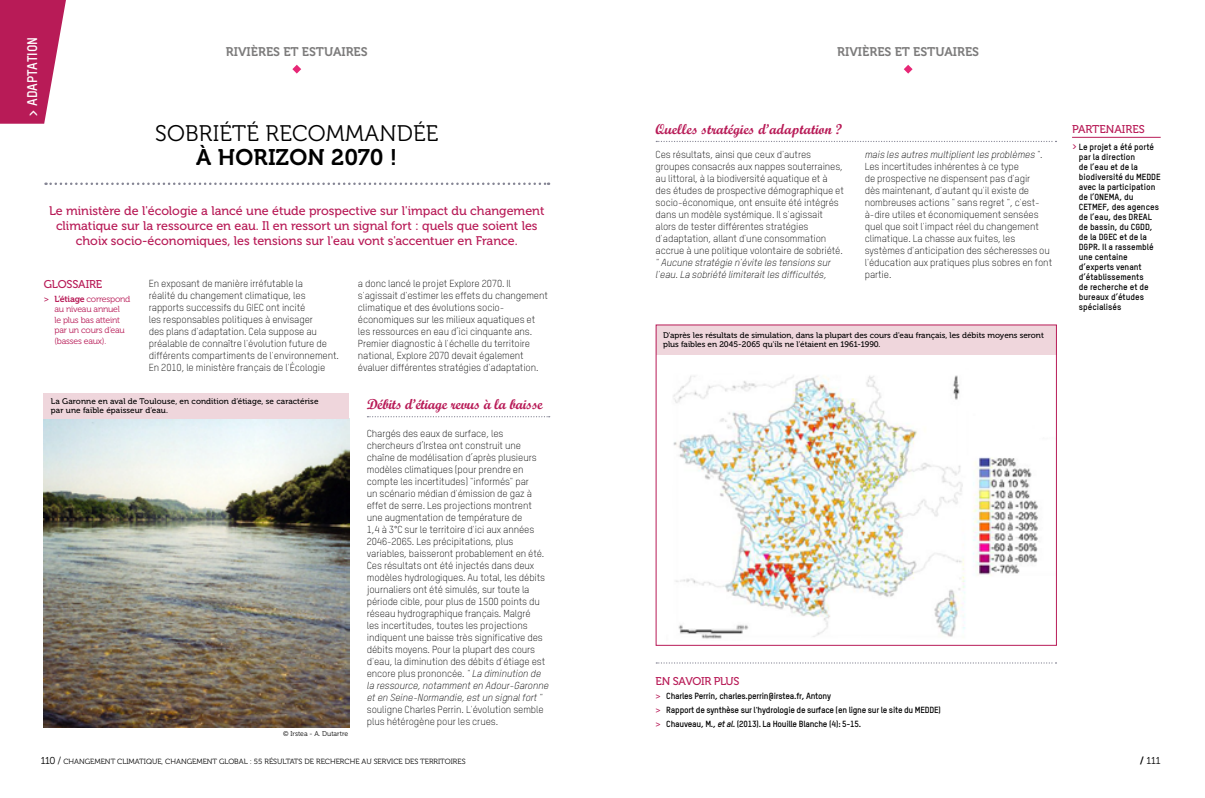
<style>
.page{position:relative;width:1205px;height:798px;background:#fff}
.page>*{position:absolute;margin:0;border:0;box-sizing:border-box;transform-origin:0 0}
.t1{font:22.5px "Museo 300";letter-spacing:.01em;color:#000}
.t2{font:22.5px "Museo 700";letter-spacing:-.005em;color:#000}
.t3{font:14.38px "Script MT Bold";color:#b81b57}
.t4{font:700 13.75px "TSTAR";color:#fff}
.t5{font:12.5px/15px "Museo 500";color:#b81b57;text-align:center}
.t6{font:12.5px "Museo 700";color:#7c7b7b}
.t7{font:11.25px "Museo 500";letter-spacing:-.025em;color:#b81b57}
.t8{font:300 10px/12px "TSTAR";letter-spacing:-.01em;color:#000}
.t9{font:italic 300 10px/12px "TSTAR";letter-spacing:-.01em;color:#000}
.t10{font:10px "Museo 300";color:#000}
.t11{font:700 8.75px/10px "TSTAR";color:#000}
.t12{font:700 8.75px/14px "TSTAR";letter-spacing:-.025em;color:#000}
.t13{font:8.75px/10.5px "Museo 300";letter-spacing:-.025em;color:#b81b57}
.t14{font:8.12px/9.4px "Museo 500";color:#000}
.t15{font:7.5px "Museo 300";color:#000}
.t16{font:6.88px "Museo 300";color:#000}
.s1{font-family:"Museo 500"}
.s2{font-family:"Museo 700"}
.s3{font-style:italic}
.s4{font-family:"Museo 500";font-weight:400;color:#b81b57}
.s5{color:#b81b57}
.s6{font-size:10px}
</style>
<div class="page">
<img style="left:44px;top:418px;width:305px;height:308px">
<svg style="left:367px;top:416px;width:183px;height:1px"></svg>
<svg style="left:46px;top:182px;width:503px;height:3px"></svg>
<svg style="left:656px;top:662px;width:400px;height:1px"></svg>
<svg style="left:0;top:0;width:66px;height:124px"></svg>
<svg style="left:656px;top:141px;width:400px;height:1px"></svg>
<div style="left:44px;top:392px;width:305px;height:26px;background:#efd6dc"></div>
<svg style="left:292px;top:65px;width:9px;height:9px"></svg>
<svg style="left:904px;top:65px;width:8px;height:9px"></svg>
<hr style="left:1072px;top:137px;width:88px;height:1px;background:#b81b57">
<div style="left:656px;top:325px;width:400px;height:29px;background:#efd6dc"></div>
<img style="left:673px;top:375px;width:365px;height:264px">
<h3 class="t4" style="left:24px;top:117px;width:81px;rotate:-90deg">&gt; Adaptation</h3>
<p class="t6" style="left:226px;top:45px;width:41px">RIVIÈRES</p>
<p class="t6" style="left:283px;top:45px;width:58px">ET ESTUAIRES</p>
<p class="t6" style="left:837px;top:45px;width:41px">RIVIÈRES</p>
<p class="t6" style="left:895px;top:45px;width:58px">ET ESTUAIRES</p>
<h1 class="t1" style="left:155px;top:121px;width:285px">Sobriété recommandée</h1>
<h1 class="t2" style="left:196px;top:144px;width:55px">À HORIZO</h1>
<h1 class="t2" style="left:307px;top:144px;width:91px">N 2070 !</h1>
<p class="t5" style="left:49px;top:203px;width:497px">Le ministère de l'écologie a lancé une étude prospective sur l'impact du changement climatique sur la ressource en eau. Il en ressort un signal fort : quels que soient les choix socio-économiques, les tensions sur l'eau vont s'accentuer en France.</p>
<p class="t8" style="left:149px;top:277px;width:192px">En exposant de manière irréfutable la<br>réalité du changement climatique, les rapports successifs du GIEC ont incité<br>les responsables politiques à envisager<br>des plans d'adaptation. Cela suppose au préalable de connaître l'évolution future de différents compartiments de l'environnement.<br>En 2010, le ministère français de l'Écologie</p>
<p class="t8" style="left:358px;top:277px;width:191px">a donc lancé le projet Explore 2070. Il s'agissait d'estimer les effets du changement climatique et des évolutions socio&shy;économiques sur les milieux aquatiques et les ressources en eau d’ici cinquante ans.<br>Premier diagnostic à l'échelle du territoire national, Explore 2070 devait également évaluer différentes stratégies d'adaptation.</p>
<p class="t7" style="left:44px;top:277px;width:22px">glossai</p>
<p class="t7" style="left:89px;top:277px;width:14px">re</p>
<p class="t13" style="left:54px;top:293px;width:77px;text-indent:-11px"><span class="s1">&gt;</span> <span class="s2">L’ÉTIAGE</span> correspond au niveau annuel<br>le plus bas atteint par un cours d’eau (basses eaux).</p>
<p class="t14" style="left:51px;top:396px;width:269px">La Garonne en aval de Toulouse, en condition d’étiage, se caractérise par une faible épaisseur d’eau.</p>
<p class="t16" style="left:283px;top:729px;width:66px">© Irstea - A. Dutartre</p>
<h2 class="t3" style="left:367px;top:395px;width:177px">Débits d’étiage revus à la baisse</h2>
<p class="t8" style="left:367px;top:427px;width:183px">Chargés des eaux de surface, les chercheurs d’Irstea ont construit une chaîne de modélisation d’après plusieurs modèles climatiques (pour prendre en compte les incertitudes) "informés" par<br>un scénario médian d'émission de gaz à effet de serre. Les projections montrent une augmentation de température de<br>1,4 à 3°C sur le territoire d'ici aux années 2046-2065. Les précipitations, plus variables, baisseront probablement en été.<br>Ces résultats ont été injectés dans deux modèles hydrologiques. Au total, les débits journaliers ont été simulés, sur toute la période cible, pour plus de 1500 points du réseau hydrographique français. Malgré<br>les incertitudes, toutes les projections indiquent une baisse très significative des débits moyens. Pour la plupart des cours d'eau, la diminution des débits d'étiage est encore plus prononcée. <span class="s3">" La diminution de la ressource, notamment en Adour-Garonne et en Seine-Normandie, est un signal fort "</span></p>
<p class="t8" style="left:367px;top:703px;width:178px">souligne Charles Perrin. L'évolution semble plus hétérogène pour les crues.</p>
<h2 class="t3" style="left:656px;top:120px;width:188px">Quelles stratégies d’adaptation ?</h2>
<p class="t8" style="left:656px;top:148px;width:190px">Ces résultats, ainsi que ceux d'autres groupes consacrés aux nappes souterraines, au littoral, à la biodiversité aquatique et à des études de prospective démographique et socio-économique, ont ensuite été intégrés dans un modèle systémique. Il s'agissait alors de tester différentes stratégies d'adaptation, allant d'une consommation accrue à une politique volontaire de sobriété.</p>
<p class="t9" style="left:656px;top:256px;width:176px">" Aucune stratégie n'évite les tensions sur l'eau. La sobriété limiterait les difficultés,</p>
<p class="t8" style="left:865px;top:148px;width:189px"><span class="s3">mais les autres multiplient les problèmes "</span>.<br>Les incertitudes inhérentes à ce type<br>de prospective ne dispensent pas d'agir<br>dès maintenant, d'autant qu'il existe de nombreuses actions " sans regret ", c'est&shy;à-dire utiles et économiquement sensées quel que soit l'impact réel du changement climatique. La chasse aux fuites, les systèmes d'anticipation des sécheresses ou l'éducation aux pratiques plus sobres en font partie.</p>
<p class="t14" style="left:663px;top:330px;width:382px">D'après les résultats de simulation, dans la plupart des cours d'eau français, les débits moyens seront plus faibles en 2045-2065 qu'ils ne l'étaient en 1961-1990.</p>
<p class="t7" style="left:656px;top:674px;width:84px">En savoir plus</p>
<p class="t12" style="left:656px;top:688px;width:287px"><span class="s4">&gt;</span> Charles Perrin, charles.perrin@irstea.fr, Antony<br><span class="s4">&gt;</span> Rapport de synthèse sur l'hydrologie de surface (en ligne sur le site du MEDDE) <span class="s4">&gt;</span> Chauveau, M., <span class="s3">et al.</span> (2013). La Houille Blanche (4): 5-15.</p>
<p class="t7" style="left:1072px;top:122px;width:28px">partenai</p>
<p class="t7" style="left:1125px;top:122px;width:14px">res</p>
<p class="t11" style="left:1079px;top:141px;width:83px;text-indent:-7px"><span class="s5">&gt;</span> Le projet a été porté par la direction<br>de l’eau et de la biodiversité du MEDDE avec la participation de l’ON EMA, du<br>CETMEF, des agences de l’eau, des DREAL de bassin, du CGDD, de la DGEC et de la<br>DGPR. Il a rassemblé une centaine d’experts venant d’établissements<br>de recherche et de bureaux d’études spécialisés</p>
<p class="t15" style="left:41px;top:757px;width:426px"><span class="s6">110 /</span> Changement climatique, changement global : 55 résultats de recherche au service des territoires</p>
<p class="t10" style="left:1140px;top:755px;width:22px"><span class="s2">/</span> 111</p>
</div>
